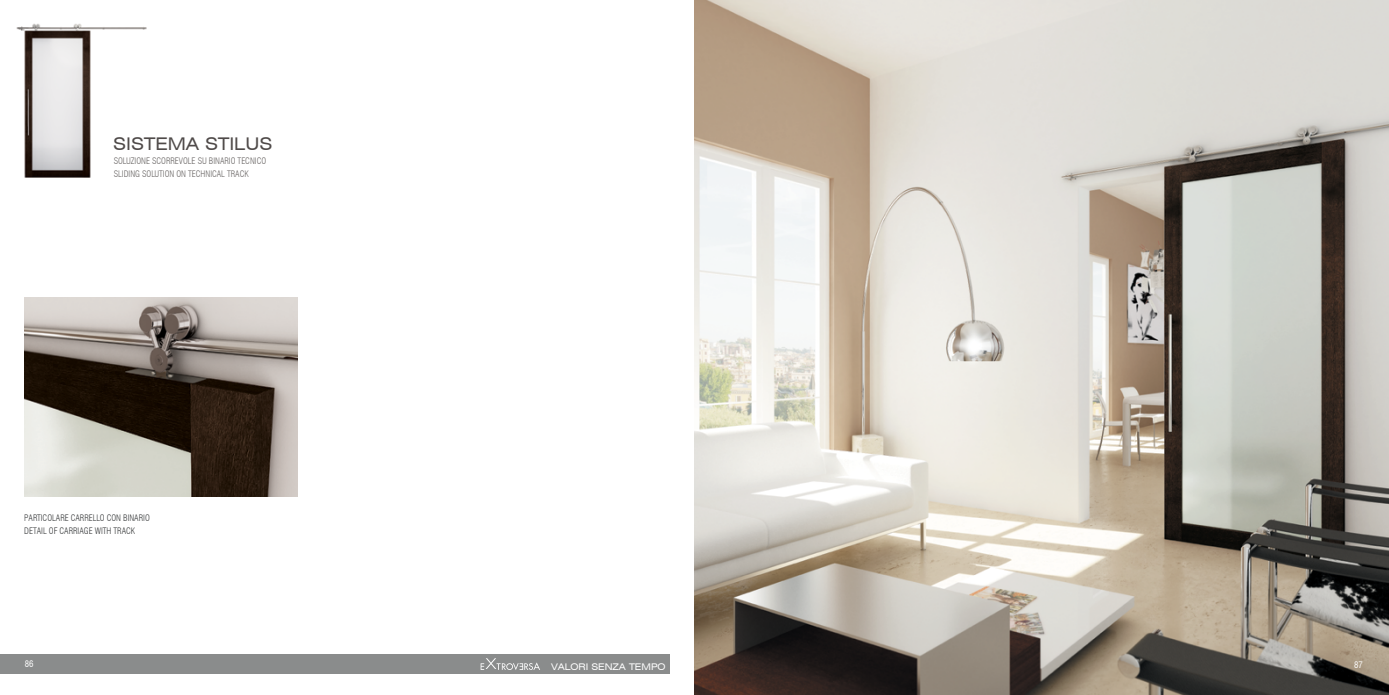
<style>
.page{position:relative;width:1389px;height:695px;background:#fff}
.page>*{position:absolute;margin:0;border:0;box-sizing:border-box;transform-origin:0 0}
.t1{font:expanded 17.5px "Swiss 721 BT";color:#4f4a49}
.t2{font:expanded 9.19px "Swiss 721 BT";color:#fff}
.t3{font:300 condensed 8.75px/13.1px "Swiss 721 BT";color:#6a6665}
.t4{font:300 condensed 8.75px/13.1px "Swiss 721 BT";color:#3b3d3e}
.t5{font:condensed 8.75px "Swiss 721 BT";color:#fff}
</style>
<div class="page">
<div style="left:0;top:653px;width:670px;height:20px;background:#8a8c8c"></div>
<svg style="left:481px;top:658px;width:59px;height:12px"></svg>
<img style="left:694px;top:0;width:695px;height:694px">
<img style="left:16px;top:23px;width:131px;height:155px">
<img style="left:25px;top:298px;width:273px;height:198px">
<h1 class="t1" style="left:113px;top:133px;width:161px">SISTEMA STILUS</h1>
<p class="t3" style="left:114px;top:154px;width:154px">SOLUZIONE SCORREVOLE SU BINARIO TECNICO<br>SLIDING SOLUTION ON TECHNICAL TRACK</p>
<p class="t4" style="left:24px;top:511px;width:127px">PARTICOLARE CARRELLO CON BINARIO<br>DETAIL OF CARRIAGE WITH TRACK</p>
<p class="t5" style="left:25px;top:658px;width:10px">86</p>
<p class="t2" style="left:551px;top:660px;width:116px">VALORI SENZA TEMPO</p>
<p class="t5" style="left:1354px;top:659px;width:12px">8787</p>
</div>
